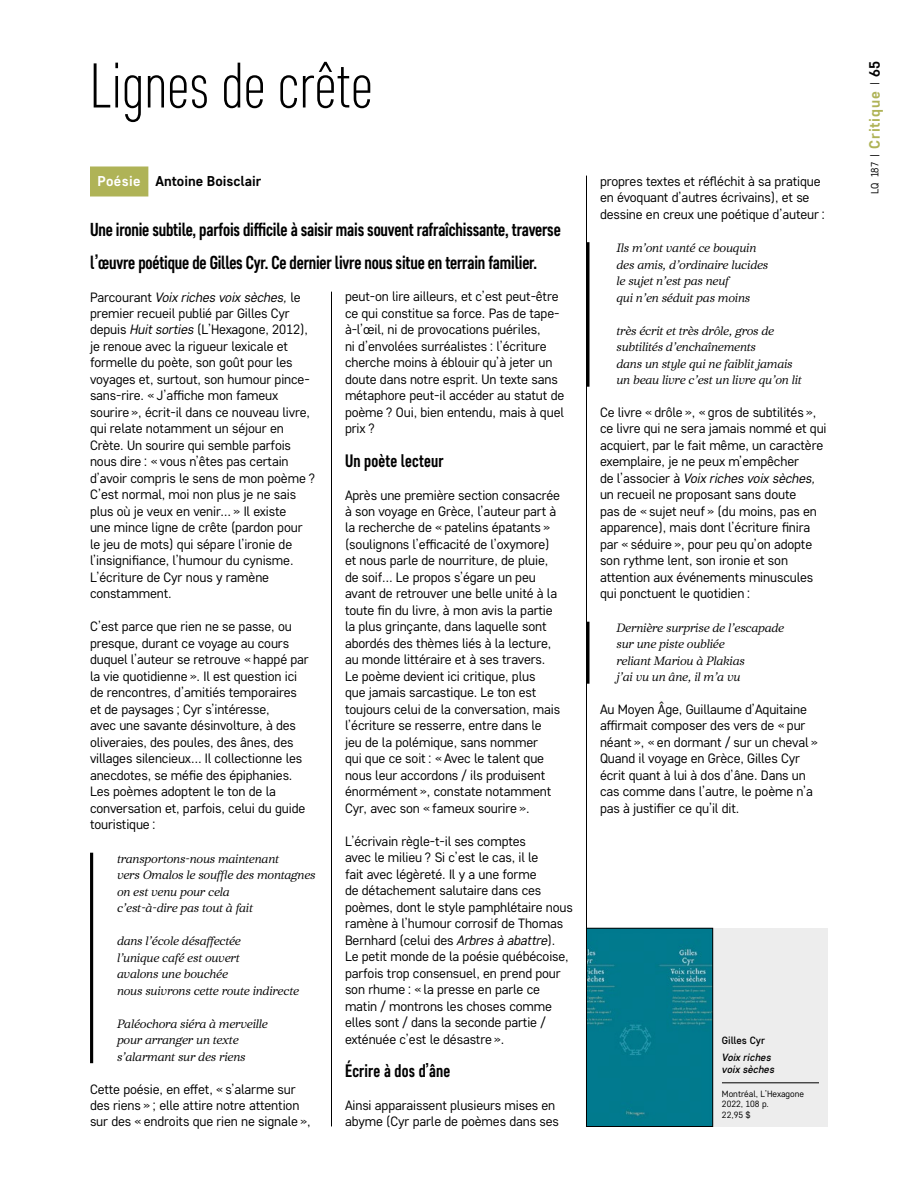
<style>
.page{position:relative;width:918px;height:1188px;background:#fff}
.page>*{position:absolute;margin:0;border:0;box-sizing:border-box;transform-origin:0 0}
.t1{font:300 63px "Core Sans D27 Cn";letter-spacing:.01em;color:#000}
.t2{font:700 18.75px/33px "Core Sans D57 Cn";letter-spacing:-.01em;color:#000}
.t3{font:700 18px "Core Sans D57 Cn";letter-spacing:.01em;color:#000}
.t4{font:700 15px "Core Sans D55";letter-spacing:.05em;color:#afb357}
.t5{font:700 14.25px "Core Sans D55";color:#000}
.t6{font:13.5px/16.5px "Core Sans D35";letter-spacing:-.01em;color:#000}
.t7{font:12px/16.5px "Core Serif N 35 Regular It";letter-spacing:-.01em;color:#000}
.t8{font:italic 500 10.5px/12px "Core Sans D45";color:#000}
.t9{font:500 10.5px "Core Sans D45";color:#000}
.t10{font:9px/10.5px "Core Sans D35";color:#000}
.s1{color:#fff}
.s2{font-style:italic}
.s3{font-family:"Core Sans D35";font-weight:400;font-size:10.5px;color:#000}
.s4{color:#000}
</style>
<div class="page">
<div style="left:90px;top:166px;width:58px;height:30px;background:#afb357"></div>
<hr style="left:90px;top:853px;width:3px;height:210px;background:#000">
<svg style="left:587px;top:242px;width:3px;height:145px"></svg>
<svg style="left:587px;top:622px;width:3px;height:62px"></svg>
<hr style="left:331px;top:292px;width:1px;height:834px;background:#000">
<hr style="left:586px;top:176px;width:1px;height:950px;background:#000">
<div style="left:713px;top:928px;width:115px;height:198px;background:#ededed"></div>
<hr style="left:722px;top:1083px;width:97px;height:1px;background:#000">
<img style="left:588px;top:930px;width:123px;height:195px">
<div style="left:586px;top:928px;width:127px;height:199px;border:1px solid #000"></div>
<h1 class="t1" style="left:90px;top:47px;width:284px">Lignes de crête</h1>
<p class="t5" style="left:97px;top:172px;width:165px"><span class="s1">Poésie</span> Antoine Boisclair</p>
<h2 class="t2" style="left:90px;top:212px;width:472px">Une ironie subtile, parfois difficile à saisir mais souvent rafraîchissante, traverse l’œuvre poétique de Gilles Cyr. Ce dernier livre nous situe en terrain familier.</h2>
<p class="t6" style="left:90px;top:288px;width:227px">Parcourant <span class="s2">Voix riches voix sèches,</span> le premier recueil publié par Gilles Cyr depuis <span class="s2">Huit sorties</span> (L’Hexagone, 2012), je renoue avec la rigueur lexicale et formelle du poète, son goût pour les voyages et, surtout, son humour pince&shy;sans-rire. « J’affiche mon fameux sourire », écrit-il dans ce nouveau livre, qui relate notamment un séjour en Crète. Un sourire qui semble parfois nous dire : « vous n’êtes pas certain d’avoir compris le sens de mon poème ?<br>C’est normal, moi non plus je ne sais plus où je veux en venir… » Il existe<br>une mince ligne de crête (pardon pour le jeu de mots) qui sépare l’ironie de l’insignifiance, l’humour du cynisme.<br>L’écriture de Cyr nous y ramène constamment.</p>
<p class="t6" style="left:90px;top:618px;width:220px">C’est parce que rien ne se passe, ou presque, durant ce voyage au cours duquel l’auteur se retrouve « happé par la vie quotidienne ». Il est question ici de rencontres, d’amitiés temporaires et de paysages ; Cyr s’intéresse,<br>avec une savante désinvolture, à des oliveraies, des poules, des ânes, des villages silencieux… Il collectionne les anecdotes, se méfie des épiphanies.<br>Les poèmes adoptent le ton de la conversation et, parfois, celui du guide touristique :</p>
<p class="t7" style="left:117px;top:850px;width:200px">transportons-nous maintenant<br>vers Omalos le souffle des montagnes on est venu pour cela<br>c’est-à-dire pas tout à fait</p>
<p class="t7" style="left:117px;top:933px;width:184px">dans l’école désaffectée<br>l’unique café est ouvert<br>avalons une bouchée<br>nous suivrons cette route indirecte</p>
<p class="t7" style="left:117px;top:1015px;width:152px">Paléochora siéra à merveille pour arranger un texte s’alarmant sur des riens</p>
<p class="t6" style="left:90px;top:1080px;width:222px">Cette poésie, en effet, « s’alarme sur des riens » ; elle attire notre attention sur des « endroits que rien ne signale »,</p>
<p class="t6" style="left:345px;top:288px;width:221px">peut-on lire ailleurs, et c’est peut-être ce qui constitue sa force. Pas de tape&shy;à-l’œil, ni de provocations puériles,<br>ni d’envolées surréalistes : l’écriture cherche moins à éblouir qu’à jeter un doute dans notre esprit. Un texte sans métaphore peut-il accéder au statut de poème ? Oui, bien entendu, mais à quel prix ?</p>
<h3 class="t3" style="left:345px;top:449px;width:100px">Un poète lecteur</h3>
<p class="t6" style="left:345px;top:486px;width:217px">Après une première section consacrée à son voyage en Grèce, l’auteur part à la recherche de « patelins épatants » (soulignons l’efficacité de l’oxymore) et nous parle de nourriture, de pluie, de soif… Le propos s’égare un peu avant de retrouver une belle unité à la toute fin du livre, à mon avis la partie la plus grinçante, dans laquelle sont abordés des thèmes liés à la lecture, au monde littéraire et à ses travers.<br>Le poème devient ici critique, plus<br>que jamais sarcastique. Le ton est toujours celui de la conversation, mais l’écriture se resserre, entre dans le jeu de la polémique, sans nommer<br>qui que ce soit : « Avec le talent que nous leur accordons / ils produisent énormément », constate notamment Cyr, avec son « fameux sourire ».</p>
<p class="t6" style="left:345px;top:833px;width:230px">L’écrivain règle-t-il ses comptes<br>avec le milieu ? Si c’est le cas, il le<br>fait avec légèreté. Il y a une forme<br>de détachement salutaire dans ces poèmes, dont le style pamphlétaire nous ramène à l’humour corrosif de Thomas Bernhard (celui des <span class="s2">Arbres à abattre</span>).<br>Le petit monde de la poésie québécoise, parfois trop consensuel, en prend pour son rhume : « la presse en parle ce matin / montrons les choses comme elles sont / dans la seconde partie / exténuée c’est le désastre ».</p>
<h3 class="t3" style="left:345px;top:1060px;width:107px">Écrire à dos d’âne</h3>
<p class="t6" style="left:345px;top:1097px;width:215px">Ainsi apparaissent plusieurs mises en abyme (Cyr parle de poèmes dans ses</p>
<p class="t6" style="left:600px;top:173px;width:227px">propres textes et réfléchit à sa pratique en évoquant d’autres écrivains), et se dessine en creux une poétique d’auteur :</p>
<p class="t7" style="left:616px;top:240px;width:153px">Ils m’ont vanté ce bouquin des amis, d’ordinaire lucides le sujet n’est pas neuf<br>qui n’en séduit pas moins</p>
<p class="t7" style="left:616px;top:322px;width:187px">très écrit et très drôle, gros de subtilités d’enchaînements<br>dans un style qui ne faiblit jamais un beau livre c’est un livre qu’on lit</p>
<p class="t6" style="left:600px;top:404px;width:228px">Ce livre « drôle », « gros de subtilités », ce livre qui ne sera jamais nommé et qui acquiert, par le fait même, un caractère exemplaire, je ne peux m’empêcher<br>de l’associer à <span class="s2">Voix riches voix sèches, </span>un recueil ne proposant sans doute<br>pas de « sujet neuf » (du moins, pas en apparence), mais dont l’écriture finira par « séduire », pour peu qu’on adopte son rythme lent, son ironie et son attention aux événements minuscules qui ponctuent le quotidien :</p>
<p class="t7" style="left:616px;top:619px;width:169px">Dernière surprise de l’escapade sur une piste oubliée<br>reliant Mariou à Plakias<br>j’ai vu un âne, il m’a vu</p>
<p class="t6" style="left:600px;top:701px;width:219px">Au Moyen Âge, Guillaume d’Aquitaine affirmait composer des vers de « pur néant », « en dormant / sur un cheval » Quand il voyage en Grèce, Gilles Cyr écrit quant à lui à dos d’âne. Dans un cas comme dans l’autre, le poème n’a pas à justifier ce qu’il dit.</p>
<p class="t9" style="left:722px;top:1033px;width:45px">Gilles Cyr</p>
<p class="t8" style="left:722px;top:1051px;width:54px">Voix riches voix sèches</p>
<p class="t10" style="left:722px;top:1088px;width:84px">Montréal, L’Hexagone<br>2022, 108 p.<br>22,95 $</p>
<p class="t4" style="left:865px;top:194px;width:134px;rotate:-90deg"><span class="s3">LQ 187 |</span> Critique <span class="s3">|</span> <span class="s4">65</span></p>
</div>
